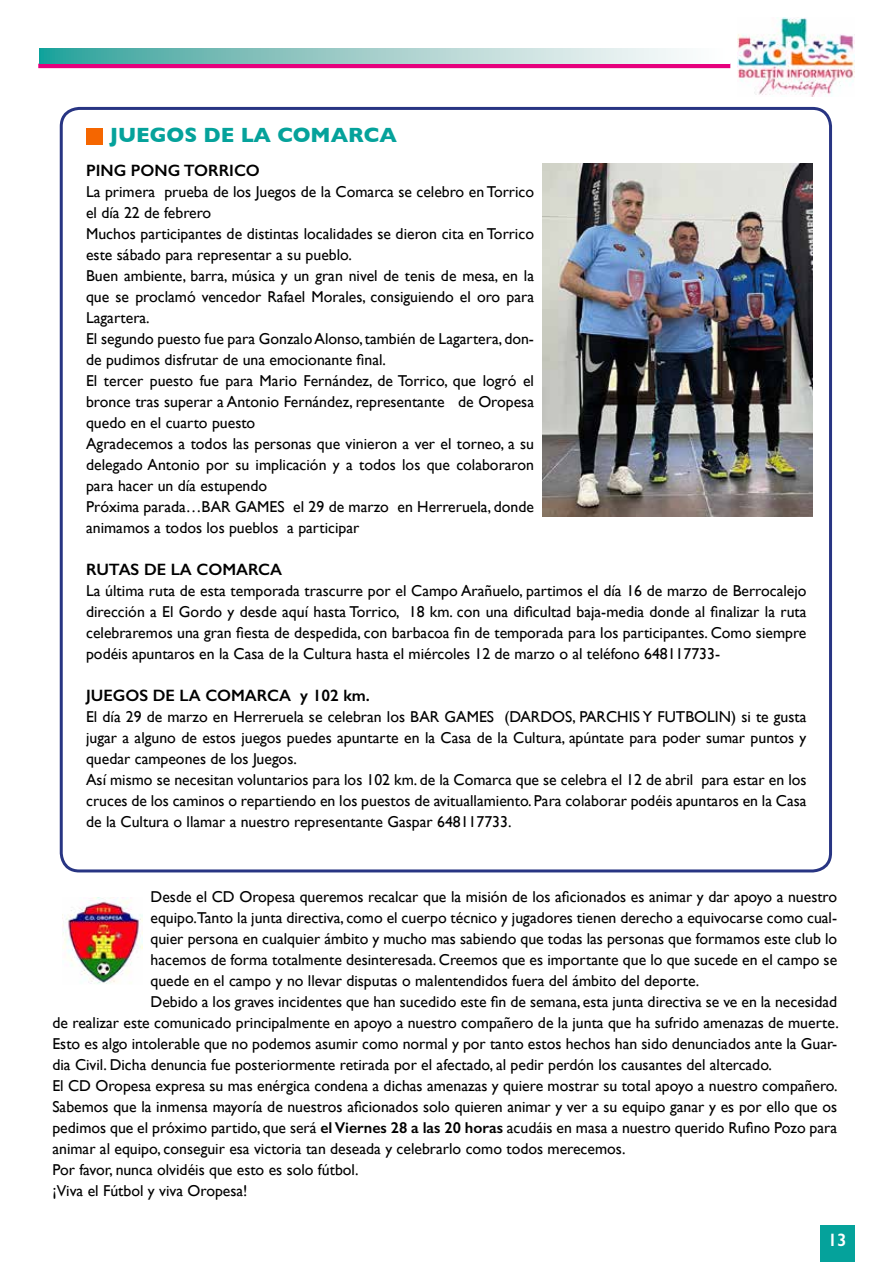
<style>
.page{position:relative;width:893px;height:1263px;background:#fff}
.page>*{position:absolute;margin:0;border:0;box-sizing:border-box;transform-origin:0 0}
.t1{font:700 21px "Gill Sans";color:#05a29b}
.t2{font:600 18px "Gill Sans";color:#fff}
.t3{font:600 16.5px "Gill Sans";color:#000}
.t4{font:15.75px/21px "Gill Sans";color:#000}
.s1{font-weight:600}
</style>
<div class="page">
<img style="left:738px;top:17px;width:117px;height:79px">
<hr style="left:38px;top:64px;width:692px;height:4px;background:#e6007d">
<svg style="left:39px;top:48px;width:643px;height:16px;background:#9acdc9"></svg>
<div style="left:820px;top:1225px;width:35px;height:36px;background:#05a29b"></div>
<img style="left:63px;top:897px;width:79px;height:87px">
<div style="left:60px;top:107px;width:772px;height:765px;border:3px solid #283583;border-radius:18px"></div>
<div style="left:86px;top:128px;width:17px;height:17px;background:#f56600"></div>
<img style="left:542px;top:164px;width:270px;height:352px">
<h1 class="t1" style="left:110px;top:119px;width:289px">JUEGOS DE LA COMARCA</h1>
<p class="t3" style="left:86px;top:160px;width:175px">PING PONG TORRICO</p>
<p class="t4" style="left:86px;top:181px;width:449px">La primera prueba de los Juegos de la Comarca se celebro en Torrico el día 22 de febrero<br>Muchos participantes de distintas localidades se dieron cita en Torrico este sábado para representar a su pueblo.<br>Buen ambiente, barra, música y un gran nivel de tenis de mesa, en la que se proclamó vencedor Rafael Morales, consiguiendo el oro para Lagartera.<br>El segundo puesto fue para Gonzalo Alonso, también de Lagartera, don&shy;de pudimos disfrutar de una emocionante final.<br>El tercer puesto fue para Mario Fernández, de Torrico, que logró el bronce tras superar a Antonio Fernández, representante de Oropesa quedo en el cuarto puesto<br>Agradecemos a todos las personas que vinieron a ver el torneo, a su delegado Antonio por su implicación y a todos los que colaboraron para hacer un día estupendo<br>Próxima parada…BAR GAMES el 29 de marzo en Herreruela, donde animamos a todos los pueblos a participar</p>
<p class="t3" style="left:86px;top:559px;width:198px">RUTAS DE LA COMARCA</p>
<p class="t4" style="left:86px;top:580px;width:722px;text-align:justify">La última ruta de esta temporada trascurre por el Campo Arañuelo, partimos el día 16 de marzo de Berrocalejo dirección a El Gordo y desde aquí hasta Torrico, 18 km. con una dificultad baja-media donde al finalizar la ruta celebraremos una gran fiesta de despedida, con barbacoa fin de temporada para los participantes. Como siempre podéis apuntaros en la Casa de la Cultura hasta el miércoles 12 de marzo o al teléfono 648117733-</p>
<p class="t3" style="left:86px;top:685px;width:285px">JUEGOS DE LA COMARCA y 102 km.</p>
<p class="t4" style="left:86px;top:706px;width:722px">El día 29 de marzo en Herreruela se celebran los BAR GAMES (DARDOS, PARCHIS Y FUTBOLIN) si te gusta jugar a alguno de estos juegos puedes apuntarte en la Casa de la Cultura, apúntate para poder sumar puntos y quedar campeones de los Juegos.<br>Así mismo se necesitan voluntarios para los 102 km. de la Comarca que se celebra el 12 de abril para estar en los cruces de los caminos o repartiendo en los puestos de avituallamiento. Para colaborar podéis apuntaros en la Casa de la Cultura o llamar a nuestro representante Gaspar 648117733.</p>
<p class="t4" style="left:151px;top:886px;width:688px">Desde el CD Oropesa queremos recalcar que la misión de los aficionados es animar y dar apoyo a nuestro</p>
<p class="t4" style="left:151px;top:907px;width:688px">equipo.Tanto la junta directiva, como el cuerpo técnico y jugadores tienen derecho a equivocarse como cual-</p>
<p class="t4" style="left:151px;top:928px;width:688px">quier persona en cualquier ámbito y mucho mas sabiendo que todas las personas que formamos este club lo</p>
<p class="t4" style="left:151px;top:949px;width:688px">hacemos de forma totalmente desinteresada. Creemos que es importante que lo que sucede en el campo se</p>
<p class="t4" style="left:151px;top:970px;width:550px">quede en el campo y no llevar disputas o malentendidos fuera del ámbito del deporte.</p>
<p class="t4" style="left:151px;top:991px;width:688px">Debido a los graves incidentes que han sucedido este fin de semana, esta junta directiva se ve en la necesidad</p>
<p class="t4" style="left:52px;top:1012px;width:788px">de realizar este comunicado principalmente en apoyo a nuestro compañero de la junta que ha sufrido amenazas de muerte.</p>
<p class="t4" style="left:52px;top:1033px;width:786px">Esto es algo intolerable que no podemos asumir como normal y por tanto estos hechos han sido denunciados ante la Guar-</p>
<p class="t4" style="left:52px;top:1054px;width:721px">dia Civil. Dicha denuncia fue posteriormente retirada por el afectado, al pedir perdón los causantes del altercado.</p>
<p class="t4" style="left:52px;top:1075px;width:787px">El CD Oropesa expresa su mas enérgica condena a dichas amenazas y quiere mostrar su total apoyo a nuestro compañero.</p>
<p class="t4" style="left:52px;top:1096px;width:786px">Sabemos que la inmensa mayoría de nuestros aficionados solo quieren animar y ver a su equipo ganar y es por ello que os</p>
<p class="t4" style="left:52px;top:1117px;width:786px">pedimos que el próximo partido, que será <span class="s1">el Viernes 28 a las 20 horas</span> acudáis en masa a nuestro querido Rufino Pozo para</p>
<p class="t4" style="left:52px;top:1138px;width:574px">animar al equipo, conseguir esa victoria tan deseada y celebrarlo como todos merecemos.</p>
<p class="t4" style="left:52px;top:1159px;width:308px">Por favor, nunca olvidéis que esto es solo fútbol.</p>
<p class="t4" style="left:52px;top:1180px;width:197px">¡Viva el Fútbol y viva Oropesa!</p>
<p class="t2" style="left:828px;top:1229px;width:21px">13</p>
</div>
